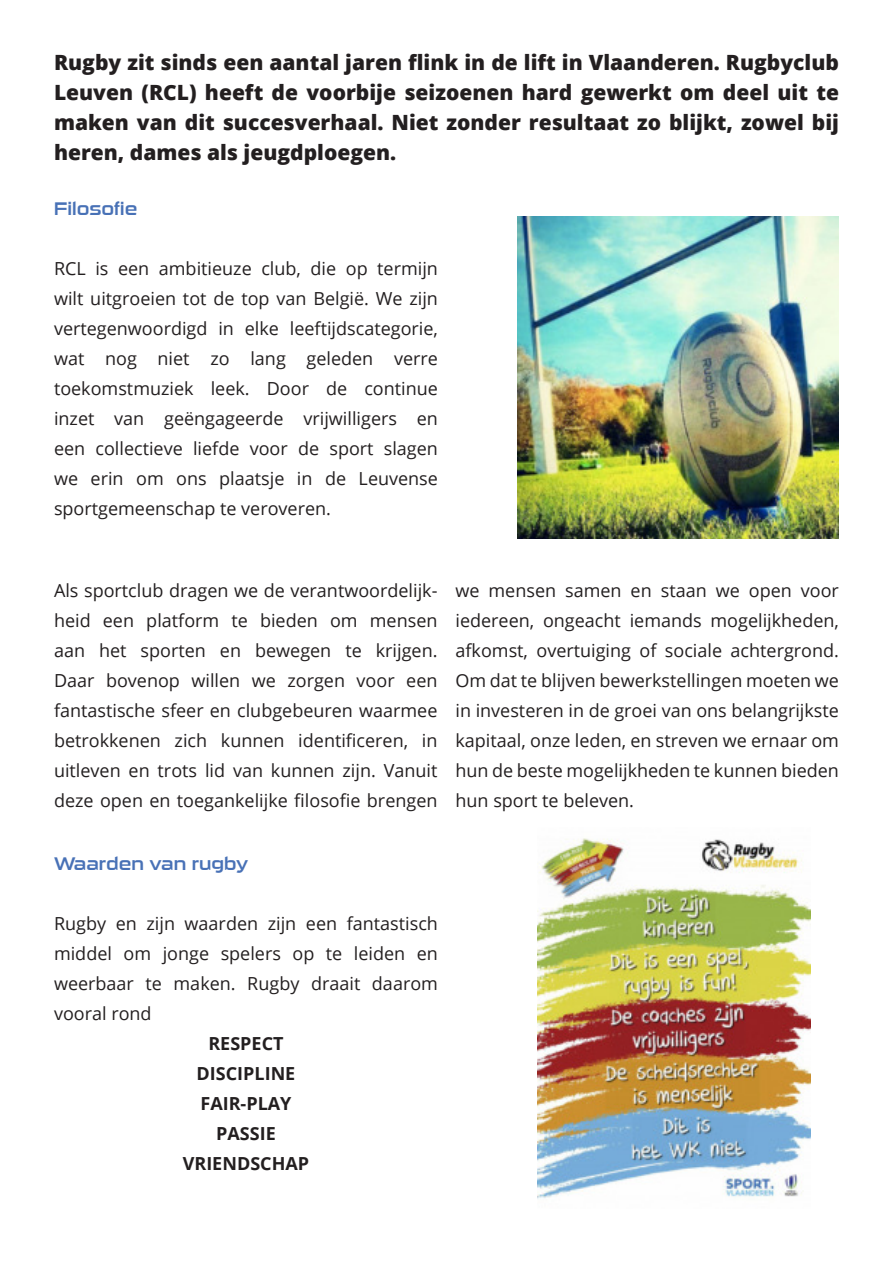
<style>
.page{position:relative;width:893px;height:1263px;background:#fff}
.page>*{position:absolute;margin:0;border:0;box-sizing:border-box;transform-origin:0 0}
.t1{font:800 21px/30px "Open Sans";color:#231f20;text-align:justify}
.t2{font:18px/30px "Open Sans";color:#231f20;text-align:justify}
.t3{font:700 18px/30px "Open Sans";color:#231f20;text-align:center}
.t4{font:18px "Sui Generis Rg";color:#4871b6}
</style>
<div class="page">
<img style="left:517px;top:216px;width:322px;height:322px">
<img style="left:537px;top:838px;width:273px;height:361px">
<p class="t1" style="left:54px;top:46px;width:786px">Rugby zit sinds een aantal jaren flink in de lift in Vlaanderen. Rugbyclub Leuven (RCL) heeft de voorbije seizoenen hard gewerkt om deel uit te maken van dit succesverhaal. Niet zonder resultaat zo blijkt, zowel bij heren, dames als jeugdploegen.</p>
<p class="t4" style="left:54px;top:198px;width:85px">Filosofie</p>
<p class="t2" style="left:54px;top:255px;width:385px">RCL is een ambitieuze club, die op termijn wilt uitgroeien tot de top van België. We zijn vertegenwoordigd in elke leeftijdscategorie, wat nog niet zo lang geleden verre toekomstmuziek leek. Door de continue inzet van geëngageerde vrijwilligers en een collectieve liefde voor de sport slagen we erin om ons plaatsje in de Leuvense sportgemeenschap te veroveren.</p>
<p class="t2" style="left:54px;top:577px;width:385px">Als sportclub dragen we de verantwoordelijk&shy;heid een platform te bieden om mensen aan het sporten en bewegen te krijgen.<br>Daar bovenop willen we zorgen voor een fantastische sfeer en clubgebeuren waarmee betrokkenen zich kunnen identificeren, in uitleven en trots lid van kunnen zijn. Vanuit deze open en toegankelijke filosofie brengen</p>
<p class="t2" style="left:455px;top:577px;width:385px">we mensen samen en staan we open voor iedereen, ongeacht iemands mogelijkheden, afkomst, overtuiging of sociale achtergrond.<br>Om dat te blijven bewerkstellingen moeten we in investeren in de groei van ons belangrijkste kapitaal, onze leden, en streven we ernaar om hun de beste mogelijkheden te kunnen bieden hun sport te beleven.</p>
<p class="t4" style="left:54px;top:856px;width:196px">Waarden van rugby</p>
<p class="t2" style="left:54px;top:910px;width:385px">Rugby en zijn waarden zijn een fantastisch middel om jonge spelers op te leiden en weerbaar te maken. Rugby draait daarom vooral rond</p>
<p class="t3" style="left:183px;top:1030px;width:128px">RESPECT<br>DISCIPLINE<br>FAIR-PLAY<br>PASSIE<br>VRIENDSCHAP</p>
</div>
